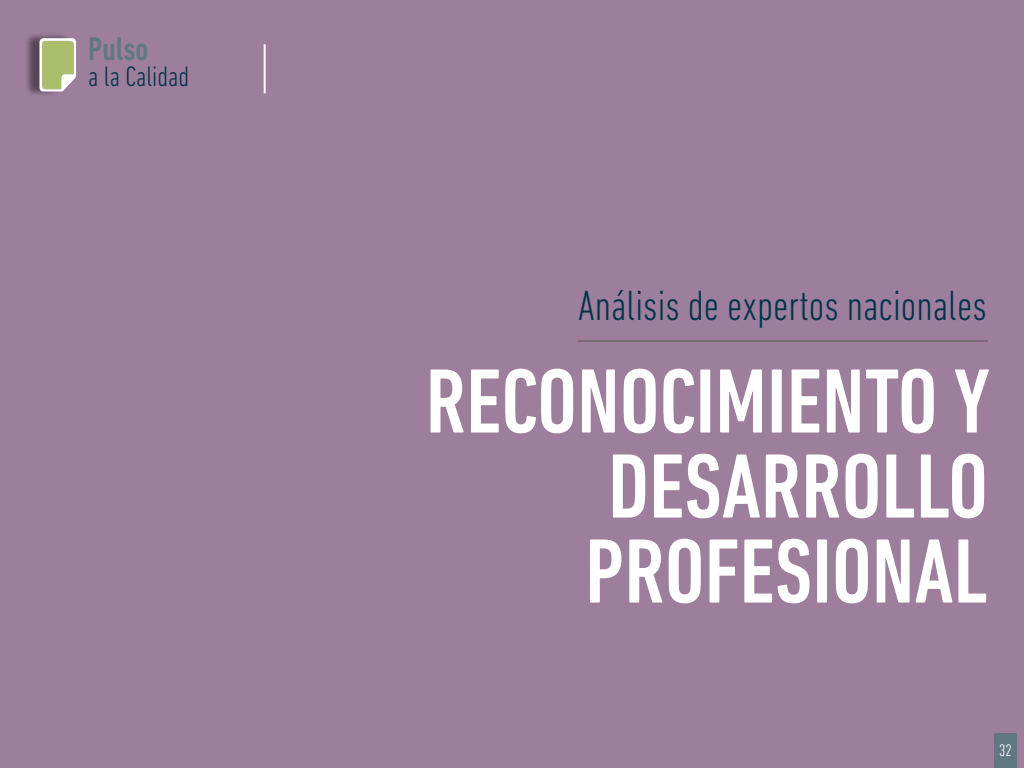
<style>
.page{position:relative;width:1024px;height:768px;background:#9d7e9c}
.page>*{position:absolute;margin:0;border:0;box-sizing:border-box;transform-origin:0 0}
.t1{font:500 condensed 92.7px/85px "DIN Next LT Pro";color:#fff;text-align:justify}
.t2{font:300 condensed 43px "DIN Next LT Pro";color:#00344b}
.t3{font:500 condensed 33.4px "DIN Next LT Pro";color:#5f7884}
.t4{font:300 condensed 28.6px "DIN Next LT Pro";color:#00344b}
.t5{font:300 condensed 17px "DIN Next LT Pro";color:#fff}
</style>
<div class="page">
<div style="left:24px;top:33px;width:47px;height:64px;background:#000;opacity:.45"></div>
<svg style="left:39px;top:38px;width:37px;height:54px;background:#bcc793"></svg>
<hr style="left:264px;top:44px;width:2px;height:49px;background:#fff">
<hr style="left:578px;top:340px;width:410px;height:2px;background:#5d5c5c">
<div style="left:994px;top:733px;width:23px;height:35px;background:#5f7884"></div>
<p class="t3" style="left:88px;top:30px;width:62px">Pulso</p>
<p class="t4" style="left:88px;top:60px;width:102px">a la Calidad</p>
<p class="t2" style="left:578px;top:281px;width:410px">Análisis de expertos nacionales</p>
<p class="t1" style="left:585px;top:358px;width:406px;text-indent:-159px">RECONOCIMIENTO Y DESARROLLO PROFESIONAL</p>
<p class="t5" style="left:999px;top:740px;width:14px">32</p>
</div>
